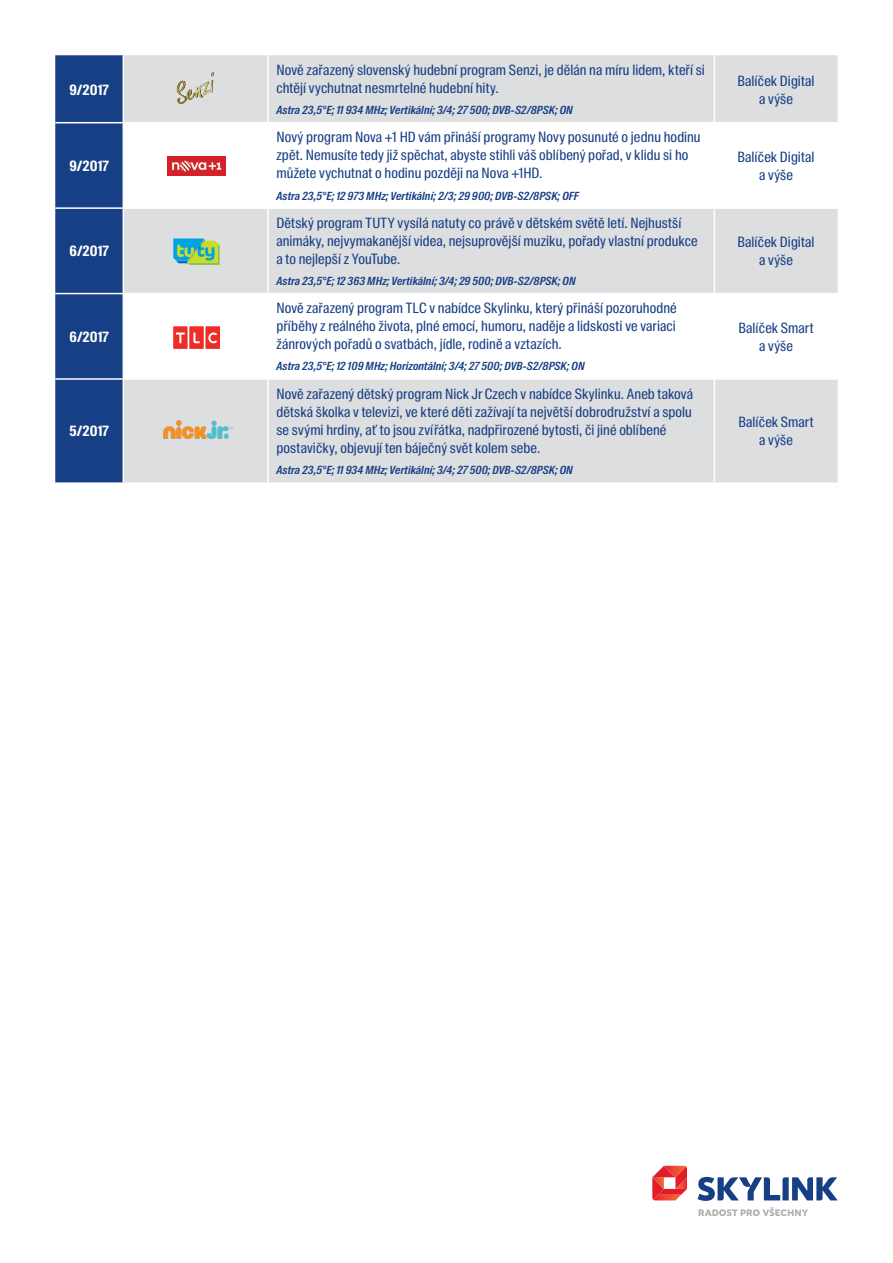
<style>
.page{position:relative;width:893px;height:1263px;background:#fff}
.page>*{position:absolute;margin:0;border:0;box-sizing:border-box;transform-origin:0 0}
.Text2{font:14.25px/18px "Suisse Intl Cond";letter-spacing:.005em;color:#173f85;text-align:center}
.Text2-2{font:700 14.25px "Suisse Intl Cond";letter-spacing:.005em;color:#fff}
.Parametry{font:italic 600 11.25px "Suisse Intl Cond";letter-spacing:.01em;color:#173f85}
</style>
<div class="page">
<div style="left:55px;top:55px;width:68px;height:427px;background:#173f85"></div>
<div style="left:124px;top:55px;width:714px;height:427px;background:#dddee0"></div>
<svg style="left:124px;top:123px;width:714px;height:255px"></svg>
<hr style="left:267px;top:55px;width:2px;height:67px;background:#fff">
<hr style="left:714px;top:55px;width:1px;height:67px;background:#fff">
<hr style="left:267px;top:123px;width:2px;height:84px;background:#fff">
<hr style="left:714px;top:123px;width:1px;height:84px;background:#fff">
<hr style="left:267px;top:209px;width:2px;height:84px;background:#fff">
<hr style="left:714px;top:209px;width:1px;height:84px;background:#fff">
<hr style="left:267px;top:294px;width:2px;height:84px;background:#fff">
<hr style="left:714px;top:294px;width:1px;height:84px;background:#fff">
<hr style="left:714px;top:380px;width:1px;height:102px;background:#fff">
<hr style="left:267px;top:380px;width:2px;height:102px;background:#fff">
<hr style="left:55px;top:122px;width:68px;height:1px;background:#fff">
<hr style="left:123px;top:122px;width:145px;height:1px;background:#fff">
<hr style="left:268px;top:122px;width:446px;height:1px;background:#fff">
<hr style="left:714px;top:122px;width:124px;height:1px;background:#fff">
<hr style="left:55px;top:378px;width:68px;height:2px;background:#fff">
<hr style="left:123px;top:378px;width:145px;height:2px;background:#fff">
<hr style="left:268px;top:378px;width:446px;height:2px;background:#fff">
<hr style="left:714px;top:378px;width:124px;height:2px;background:#fff">
<hr style="left:55px;top:293px;width:68px;height:1px;background:#fff">
<hr style="left:123px;top:293px;width:145px;height:1px;background:#fff">
<hr style="left:268px;top:293px;width:446px;height:1px;background:#fff">
<hr style="left:714px;top:293px;width:124px;height:1px;background:#fff">
<hr style="left:55px;top:207px;width:68px;height:2px;background:#fff">
<hr style="left:123px;top:207px;width:145px;height:2px;background:#fff">
<hr style="left:268px;top:207px;width:446px;height:2px;background:#fff">
<hr style="left:714px;top:207px;width:124px;height:2px;background:#fff">
<svg style="left:698px;top:1177px;width:140px;height:24px"></svg>
<svg style="left:652px;top:1166px;width:35px;height:34px"></svg>
<svg style="left:699px;top:1207px;width:109px;height:9px"></svg>
<img style="left:163px;top:419px;width:70px;height:21px">
<img style="left:173px;top:326px;width:47px;height:22px">
<svg style="left:173px;top:238px;width:47px;height:27px"></svg>
<img style="left:168px;top:156px;width:57px;height:20px">
<img style="left:175px;top:71px;width:41px;height:34px">
<p class="Text2-2" style="left:70px;top:81px;width:41px">9/2017</p>
<p class="Text2-2" style="left:70px;top:158px;width:41px">9/2017</p>
<p class="Text2-2" style="left:70px;top:243px;width:41px">6/2017</p>
<p class="Text2-2" style="left:70px;top:328px;width:41px">6/2017</p>
<p class="Text2-2" style="left:70px;top:423px;width:41px">5/2017</p>
<p class="Text2" style="left:276px;top:61px;width:430px;text-align:left">Nově zařazený slovenský hudební program Senzi, je dělán na míru lidem, kteří si chtějí vychutnat nesmrtelné hudební hity.</p>
<p class="Parametry" style="left:276px;top:104px;width:298px">Astra 23,5°E; 11 934 MHz; Vertikální; 3/4; 27 500; DVB-S2/8PSK; ON</p>
<p class="Text2" style="left:276px;top:128px;width:426px;text-align:left">Nový program Nova +1 HD vám přináší programy Novy posunuté o jednu hodinu zpět. Nemusíte tedy již spěchat, abyste stihli váš oblíbený pořad, v klidu si ho můžete vychutnat o hodinu později na Nova +1HD.</p>
<p class="Parametry" style="left:276px;top:189px;width:304px">Astra 23,5°E; 12 973 MHz; Vertikální; 2/3; 29 900; DVB-S2/8PSK; OFF</p>
<p class="Text2" style="left:276px;top:214px;width:423px;text-align:left">Dětský program TUTY vysílá natuty co právě v dětském světě letí. Nejhustší animáky, nejvymakanější videa, nejsuprovější muziku, pořady vlastní produkce a to nejlepší z YouTube.</p>
<p class="Parametry" style="left:276px;top:274px;width:301px">Astra 23,5°E; 12 363 MHz; Vertikální; 3/4; 29 500; DVB-S2/8PSK; ON</p>
<p class="Text2" style="left:276px;top:299px;width:402px;text-align:justify">Nově zařazený program TLC v nabídce Skylinku, který přináší pozoruhodné příběhy z reálného života, plné emocí, humoru, naděje a lidskosti ve variaci žánrových pořadů o svatbách, jídle, rodině a vztazích.</p>
<p class="Parametry" style="left:276px;top:360px;width:310px">Astra 23,5°E; 12 109 MHz; Horizontální; 3/4; 27 500; DVB-S2/8PSK; ON</p>
<p class="Text2" style="left:276px;top:384px;width:418px;text-align:left">Nově zařazený dětský program Nick Jr Czech v nabídce Skylinku. Aneb taková dětská školka v televizi, ve které děti zažívají ta největší dobrodružství a spolu se svými hrdiny, ať to jsou zvířátka, nadpřirozené bytosti, či jiné oblíbené postavičky, objevují ten báječný svět kolem sebe.</p>
<p class="Parametry" style="left:276px;top:463px;width:298px">Astra 23,5°E; 11 934 MHz; Vertikální; 3/4; 27 500; DVB-S2/8PSK; ON</p>
<p class="Text2" style="left:737px;top:72px;width:79px">Balíček Digital a výše</p>
<p class="Text2" style="left:737px;top:148px;width:79px">Balíček Digital a výše</p>
<p class="Text2" style="left:737px;top:233px;width:79px">Balíček Digital a výše</p>
<p class="Text2" style="left:738px;top:319px;width:77px">Balíček Smart a výše</p>
<p class="Text2" style="left:738px;top:413px;width:77px">Balíček Smart a výše</p>
</div>
